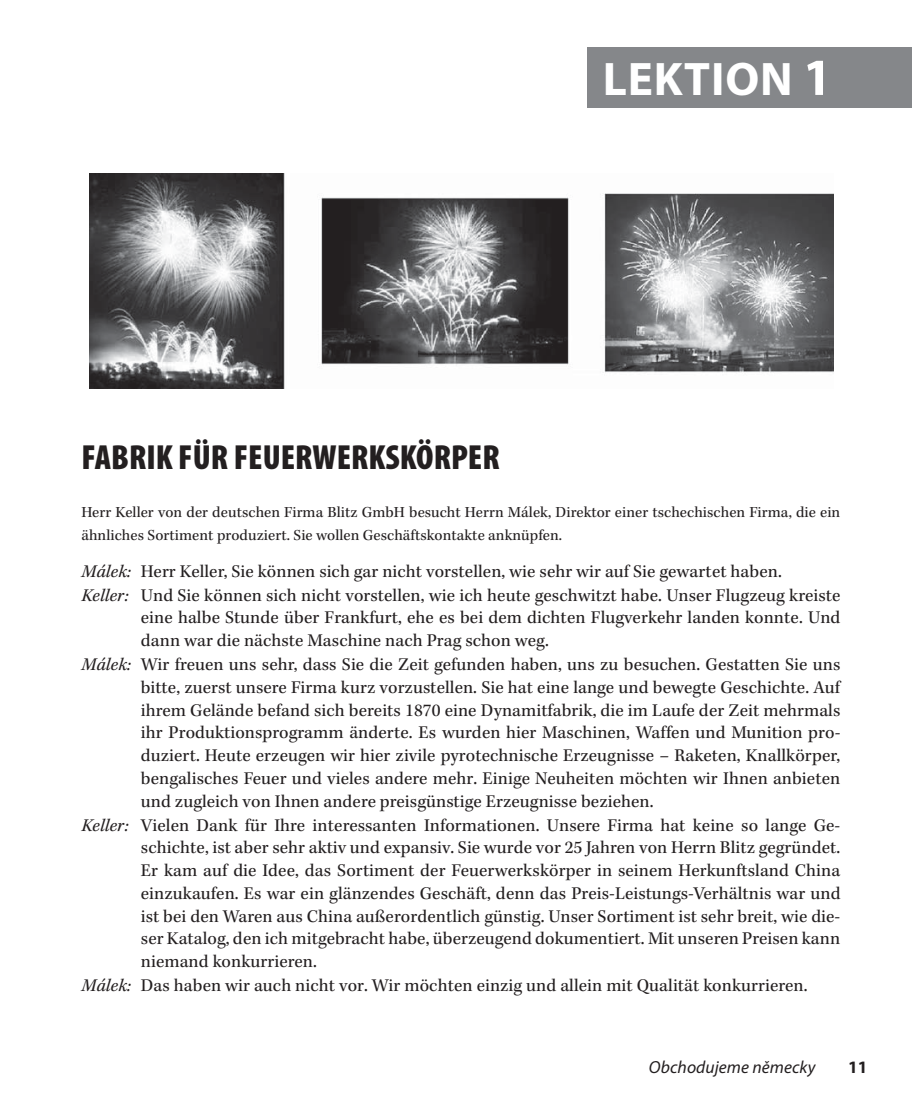
<style>
.page{position:relative;width:917px;height:1117px;background:#fff}
.page>*{position:absolute;margin:0;border:0;box-sizing:border-box;transform-origin:0 0}
.t1{font:700 47.25px "Myriad Pro";letter-spacing:.02em;color:#fff}
.t2{font:900 condensed 35px "Myriad Pro";color:#231f20}
.t3{font:18.38px "Keplerka Std";letter-spacing:.005em;color:#231f20}
.t4{font:italic 17.5px "Myriad Pro";letter-spacing:.005em;color:#231f20}
.t5{font:700 17.5px "Myriad Pro";color:#231f20}
.t6{font:15.75px/22.8px "Keplerka Std";letter-spacing:.005em;color:#231f20}
.s1{font-size:52.5px}
.s2{font-style:italic}
</style>
<div class="page">
<div style="left:587px;top:48px;width:325px;height:60px;background:#85878a"></div>
<img style="left:89px;top:174px;width:744px;height:214px">
<h1 class="t1" style="left:603px;top:61px;width:231px">LEKTION <span class="s1">1</span></h1>
<h2 class="t2" style="left:81px;top:436px;width:420px">FABRIK FÜR FEUERWERKSKÖRPER</h2>
<p class="t6" style="left:81px;top:501px;width:760px">Herr Keller von der deutschen Firma Blitz GmbH besucht Herrn Málek, Direktor einer tschechischen Firma, die ein ähnliches Sortiment produziert. Sie wollen Geschäftskontakte anknüpfen.</p>
<p class="t3" style="left:81px;top:563px;width:702px"><span class="s2">Málek:</span> Herr Keller, Sie können sich gar nicht vorstellen, wie sehr wir auf Sie gewartet haben.</p>
<p class="t3" style="left:81px;top:587px;width:761px"><span class="s2">Keller:</span> Und Sie können sich nicht vorstellen, wie ich heute geschwitzt habe. Unser Flugzeug kreiste</p>
<p class="t3" style="left:141px;top:610px;width:701px">eine halbe Stunde über Frankfurt, ehe es bei dem dichten Flugverkehr landen konnte. Und</p>
<p class="t3" style="left:141px;top:633px;width:409px">dann war die nächste Maschine nach Prag schon weg.</p>
<p class="t3" style="left:81px;top:657px;width:761px"><span class="s2">Málek:</span> Wir freuen uns sehr, dass Sie die Zeit gefunden haben, uns zu besuchen. Gestatten Sie uns</p>
<p class="t3" style="left:141px;top:679px;width:701px">bitte, zuerst unsere Firma kurz vorzustellen. Sie hat eine lange und bewegte Geschichte. Auf</p>
<p class="t3" style="left:141px;top:702px;width:701px">ihrem Gelände befand sich bereits 1870 eine Dynamitfabrik, die im Laufe der Zeit mehrmals</p>
<p class="t3" style="left:141px;top:725px;width:701px">ihr Produktionsprogramm änderte. Es wurden hier Maschinen, Waffen und Munition pro-</p>
<p class="t3" style="left:141px;top:748px;width:701px">duziert. Heute erzeugen wir hier zivile pyrotechnische Erzeugnisse – Raketen, Knallkörper,</p>
<p class="t3" style="left:141px;top:770px;width:701px">bengalisches Feuer und vieles andere mehr. Einige Neuheiten möchten wir Ihnen anbieten</p>
<p class="t3" style="left:141px;top:793px;width:514px">und zugleich von Ihnen andere preisgünstige Erzeugnisse beziehen.</p>
<p class="t3" style="left:81px;top:817px;width:760px"><span class="s2">Keller:</span> Vielen Dank für Ihre interessanten Informationen. Unsere Firma hat keine so lange Ge-</p>
<p class="t3" style="left:141px;top:840px;width:701px">schichte, ist aber sehr aktiv und expansiv. Sie wurde vor 25 Jahren von Herrn Blitz gegründet.</p>
<p class="t3" style="left:141px;top:863px;width:701px">Er kam auf die Idee, das Sortiment der Feuerwerkskörper in seinem Herkunftsland China</p>
<p class="t3" style="left:141px;top:885px;width:701px">einzukaufen. Es war ein glänzendes Geschäft, denn das Preis-Leistungs-Verhältnis war und</p>
<p class="t3" style="left:141px;top:908px;width:701px">ist bei den Waren aus China außerordentlich günstig. Unser Sortiment ist sehr breit, wie die-</p>
<p class="t3" style="left:141px;top:931px;width:701px">ser Katalog, den ich mitgebracht habe, überzeugend dokumentiert. Mit unseren Preisen kann</p>
<p class="t3" style="left:141px;top:954px;width:178px">niemand konkurrieren.</p>
<p class="t3" style="left:81px;top:978px;width:728px"><span class="s2">Málek:</span> Das haben wir auch nicht vor. Wir möchten einzig und allein mit Qualität konkurrieren.</p>
<p class="t4" style="left:649px;top:1056px;width:168px">Obchodujeme německy</p>
<p class="t5" style="left:848px;top:1060px;width:21px">11</p>
</div>
